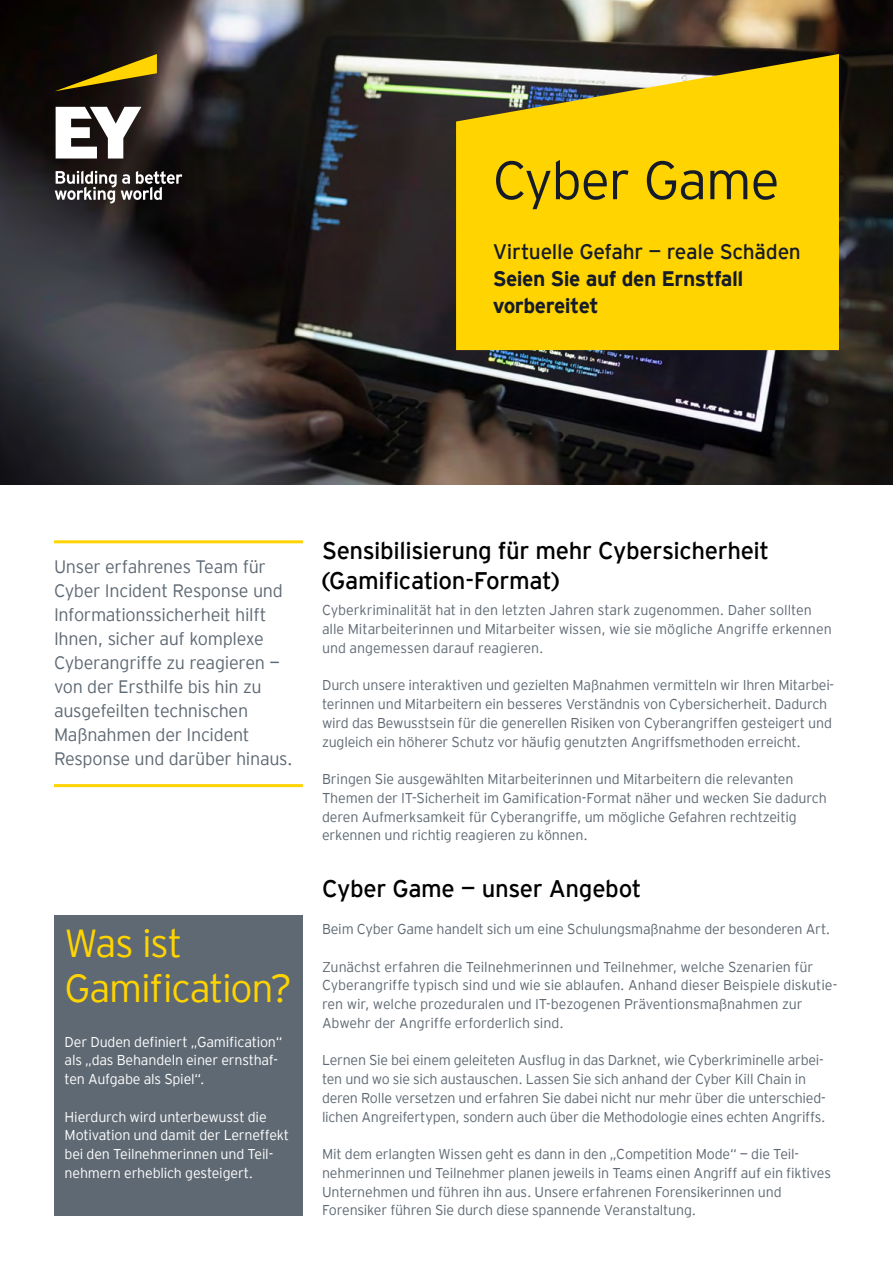
<style>
.page{position:relative;width:893px;height:1263px;background:#fff}
.page>*{position:absolute;margin:0;border:0;box-sizing:border-box;transform-origin:0 0}
.t1{font:300 54px "EY Interstate";letter-spacing:-.025em;color:#161b28}
.t2{font:300 39px/45px "EY Interstate";letter-spacing:-.035em;color:#ffd400}
.t3{font:24px/30px "EY Interstate";letter-spacing:-.015em;color:#000}
.t4{font:700 21px/27px "EY Interstate";letter-spacing:-.025em;color:#161b28}
.t5{font:21px "EY Interstate";letter-spacing:-.015em;color:#161b28}
.t6{font:300 18px/24px "EY Interstate";letter-spacing:-.015em;color:#5f6973}
.t7{font:300 14.25px/18.8px "EY Interstate";letter-spacing:-.015em;color:#5f6973}
.t8{font:300 14.25px/18.8px "EY Interstate";letter-spacing:-.015em;color:#fff}
</style>
<div class="page">
<img style="left:0;top:0;width:893px;height:484px">
<svg style="left:456px;top:54px;width:383px;height:296px;background:#edc70b"></svg>
<svg style="left:55px;top:54px;width:102px;height:37px;background:#52420a"></svg>
<svg style="left:55px;top:107px;width:127px;height:96px"></svg>
<div style="left:54px;top:915px;width:249px;height:300px;background:#5f6973"></div>
<hr style="left:54px;top:540px;width:249px;height:3px;background:#ffd400">
<hr style="left:54px;top:784px;width:249px;height:3px;background:#ffd400">
<h1 class="t1" style="left:493px;top:142px;width:288px">Cyber Game</h1>
<h3 class="t5" style="left:493px;top:237px;width:310px">Virtuelle Gefahr — reale Schäden</h3>
<h3 class="t4" style="left:493px;top:264px;width:252px">Seien Sie auf den Ernstfall vorbereitet</h3>
<p class="t6" style="left:54px;top:554px;width:240px">Unser erfahrenes Team für<br>Cyber Incident Response und<br>Informationssicherheit hilft<br>Ihnen, sicher auf komplexe<br>Cyberangriffe zu reagieren — von der Ersthilfe bis hin zu ausgefeilten technischen<br>Maßnahmen der Incident<br>Response und darüber hinaus.</p>
<h2 class="t2" style="left:65px;top:919px;width:229px">Was ist<br>Gamification?</h2>
<p class="t8" style="left:65px;top:1031px;width:219px">Der Duden definiert „Gamification“ als „das Behandeln einer ernsthaf&shy;ten Aufgabe als Spiel“.</p>
<p class="t8" style="left:65px;top:1106px;width:226px">Hierdurch wird unterbewusst die Motivation und damit der Lerneffekt bei den Teilnehmerinnen und Teil&shy;nehmern erheblich gesteigert.</p>
<h3 class="t3" style="left:322px;top:534px;width:449px">Sensibilisierung für mehr Cybersicherheit (Gamification-Format)</h3>
<p class="t7" style="left:322px;top:600px;width:511px">Cyberkriminalität hat in den letzten Jahren stark zugenommen. Daher sollten alle Mitarbeiterinnen und Mitarbeiter wissen, wie sie mögliche Angriffe erkennen und angemessen darauf reagieren.</p>
<p class="t7" style="left:322px;top:675px;width:514px">Durch unsere interaktiven und gezielten Maßnahmen vermitteln wir Ihren Mitarbei&shy;terinnen und Mitarbeitern ein besseres Verständnis von Cybersicherheit. Dadurch wird das Bewusstsein für die generellen Risiken von Cyberangriffen gesteigert und zugleich ein höherer Schutz vor häufig genutzten Angriffsmethoden erreicht.</p>
<p class="t7" style="left:322px;top:769px;width:506px">Bringen Sie ausgewählten Mitarbeiterinnen und Mitarbeitern die relevanten Themen der IT-Sicherheit im Gamification-Format näher und wecken Sie dadurch deren Aufmerksamkeit für Cyberangriffe, um mögliche Gefahren rechtzeitig erkennen und richtig reagieren zu können.</p>
<h3 class="t3" style="left:322px;top:872px;width:321px">Cyber Game — unser Angebot</h3>
<p class="t7" style="left:322px;top:919px;width:510px">Beim Cyber Game handelt sich um eine Schulungsmaßnahme der besonderen Art.</p>
<p class="t7" style="left:322px;top:956px;width:517px">Zunächst erfahren die Teilnehmerinnen und Teilnehmer, welche Szenarien für Cyberangriffe typisch sind und wie sie ablaufen. Anhand dieser Beispiele diskutie&shy;ren wir, welche prozeduralen und IT-bezogenen Präventionsmaßnahmen zur Abwehr der Angriffe erforderlich sind.</p>
<p class="t7" style="left:322px;top:1050px;width:505px">Lernen Sie bei einem geleiteten Ausflug in das Darknet, wie Cyberkriminelle arbei&shy;ten und wo sie sich austauschen. Lassen Sie sich anhand der Cyber Kill Chain in deren Rolle versetzen und erfahren Sie dabei nicht nur mehr über die unterschied&shy;lichen Angreifertypen, sondern auch über die Methodologie eines echten Angriffs.</p>
<p class="t7" style="left:322px;top:1144px;width:510px">Mit dem erlangten Wissen geht es dann in den „Competition Mode“ — die Teil&shy;nehmerinnen und Teilnehmer planen jeweils in Teams einen Angriff auf ein fiktives Unternehmen und führen ihn aus. Unsere erfahrenen Forensikerinnen und Forensiker führen Sie durch diese spannende Veranstaltung.</p>
</div>
